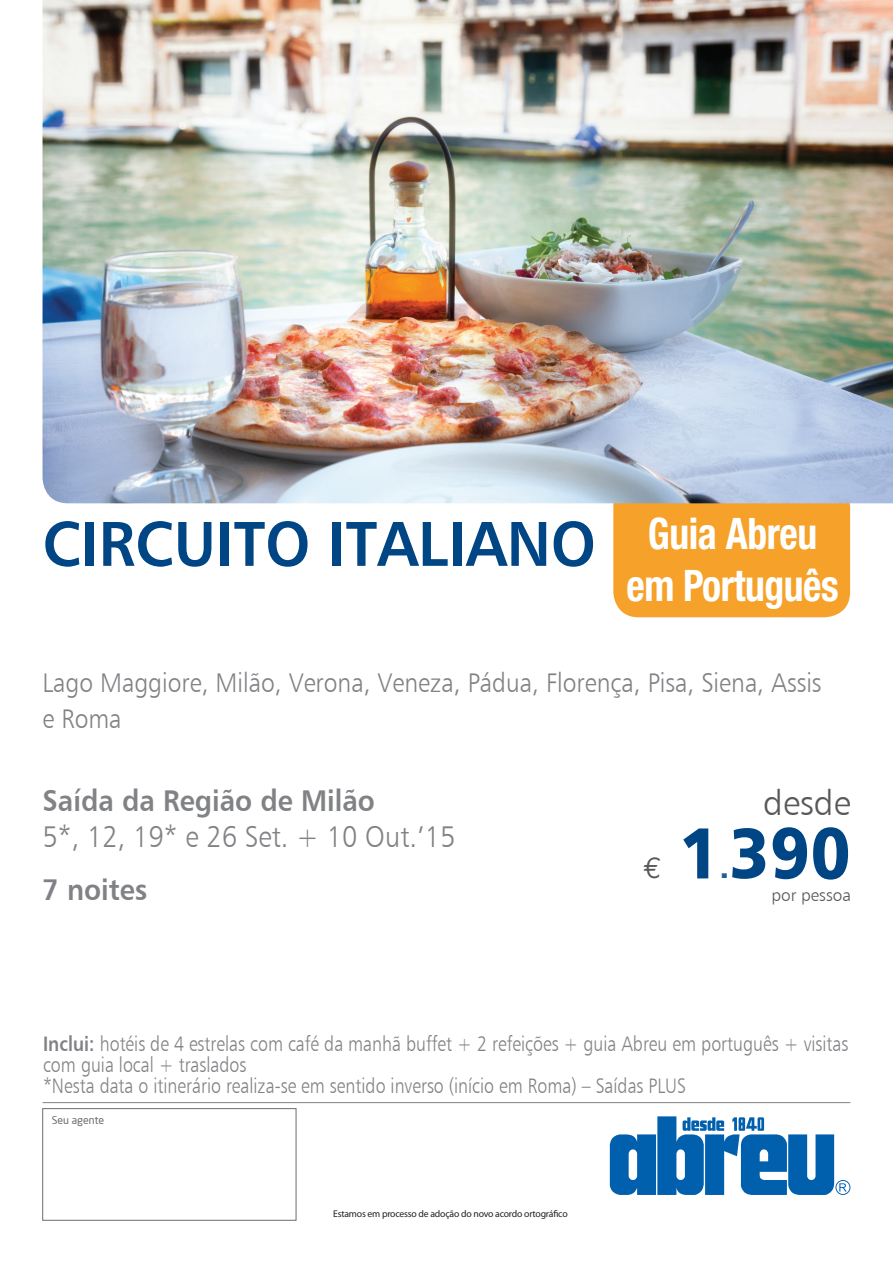
<style>
.page{position:relative;width:893px;height:1263px;background:#fff}
.page>*{position:absolute;margin:0;border:0;box-sizing:border-box;transform-origin:0 0}
.t1{font:72px "Humanist 777 BT Black B";color:#004684;scale:.91 1}
.t2{font:63.15px "Humanist 777 BT Bold B";color:#004684;scale:.95 1}
.t3{font:700 condensed 43.5px/52.2px "Helvetica Neue";letter-spacing:-.01em;color:#fff;text-align:center;scale:.91 1}
.t4{font:34.95px "Humanist 777 BT Light B";color:#57585a}
.t5{font:30px "Humanist 777 BT Bold B";color:#808285;scale:.91 1}
.t6{font:30px "Humanist 777 BT Light B";color:#808285;scale:.91 1}
.t7{font:30px "Euro Mono";color:#57585a}
.t8{font:30px "Humanist 777 BT Black B";color:#255d97}
.t9{font:27px/36px "Humanist 777 BT Light B";color:#808285;scale:.91 1}
.t10{font:21px/21px "Humanist 777 BT Light B";color:#808285;scale:.85 1}
.t11{font:17.1px "Humanist 777 BT Light B";color:#57585a}
.t12{font:10.5px "Neo Sans";color:#6c6d70}
.t13{font:9.75px "Myriad Pro";letter-spacing:-.02em;color:#231f20}
.s1{font-family:"Humanist 777 BT Bold B"}
</style>
<div class="page">
<div style="left:613px;top:481px;width:237px;height:136px;background:#f6a22a;border-radius:26px"></div>
<hr style="left:43px;top:1102px;width:807px;height:1px;background:#808285">
<div style="left:43px;top:1108px;width:253px;height:112px;border:1px solid #6c6d70"></div>
<img style="left:43px;top:0;width:850px;height:503px">
<svg style="left:610px;top:1116px;width:240px;height:79px"></svg>
<h2 class="t2" style="left:43px;top:504px;width:584px">CIRCUITO ITALIANO</h2>
<h3 class="t3" style="left:626px;top:506px;width:235px">Guia Abreu em Português</h3>
<p class="t9" style="left:43px;top:664px;width:858px">Lago Maggiore, Milão, Verona, Veneza, Pádua, Florença, Pisa, Siena, Assis e Roma</p>
<h3 class="t5" style="left:43px;top:782px;width:367px">Saída da Região de Milão</h3>
<h3 class="t6" style="left:43px;top:818px;width:455px">5*, 12, 19* e 26 Set. + 10 Out.’15</h3>
<h3 class="t5" style="left:43px;top:871px;width:117px">7 noites</h3>
<h3 class="t7" style="left:644px;top:850px;width:20px">€</h3>
<h3 class="t4" style="left:763px;top:782px;width:89px">desde</h3>
<h1 class="t1" style="left:679px;top:807px;width:190px">1390</h1>
<h3 class="t8" style="left:720px;top:849px;width:11px">.</h3>
<p class="t11" style="left:771px;top:884px;width:81px">por pessoa</p>
<p class="t10" style="left:43px;top:1033px;width:949px"><span class="s1">Inclui:</span> hotéis de 4 estrelas com café da manhã buffet + 2 refeições + guia Abreu em português + visitas com guia local + traslados<br>*Nesta data o itinerário realiza-se em sentido inverso (início em Roma) – Saídas PLUS</p>
<p class="t12" style="left:52px;top:1114px;width:54px">Seu agente</p>
<p class="t13" style="left:333px;top:1208px;width:236px">Estamos em processo de adoção do novo acordo ortográfico</p>
</div>
